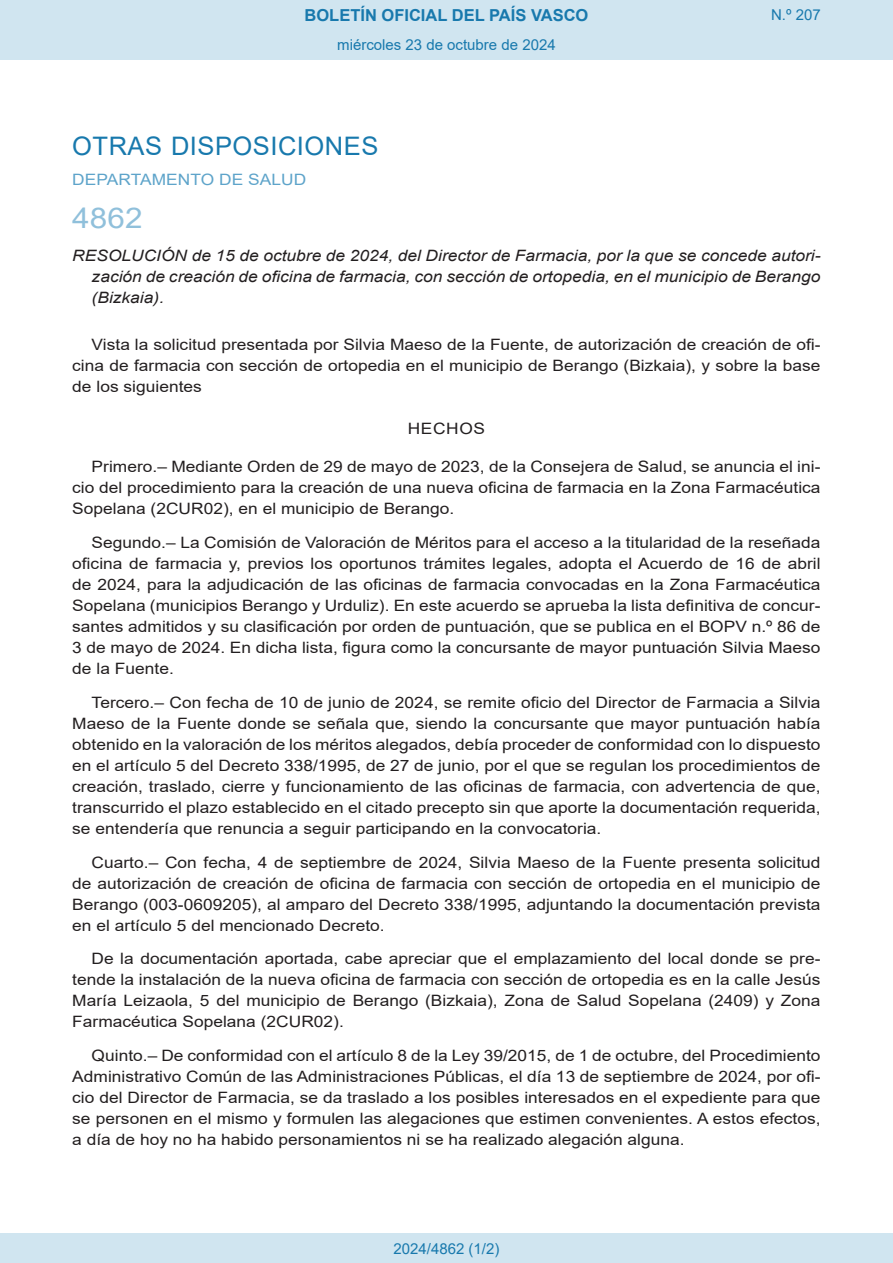
<style>
.page{position:relative;width:893px;height:1263px;background:#fff}
.page>*{position:absolute;margin:0;border:0;box-sizing:border-box;transform-origin:0 0}
.BOPVOrden{font:28.5px "Arial";color:#90c0db;scale:1.11 1}
.BOPVSeccion{font:25.5px "Arial";letter-spacing:.02em;color:#1879ad}
.t1{font:700 16.5px "Arial";color:#1879ad}
.BOPVDetalle{font:15.6px/21px "Arial";color:#231f20;text-align:justify;scale:1.11 1}
.BOPVTitulo{font:italic 15.6px/21px "Arial";color:#231f20;text-align:justify;scale:1.11 1}
.BOPVOrganismo{font:15.6px "Arial";letter-spacing:.005em;color:#5ea4ca;scale:1.11 1}
.BOPVClave{font:15.6px "Arial";letter-spacing:.035em;color:#231f20;scale:1.11 1}
.Paginacion_Centro{font:15px "Arial";color:#1879ad}
</style>
<div class="page">
<div style="left:0;top:0;width:893px;height:60px;background:#d0e5f0"></div>
<div style="left:0;top:1233px;width:893px;height:30px;background:#d0e5f0"></div>
<p class="t1" style="left:305px;top:3px;width:285px">BOLETÍN OFICIAL DEL PAÍS VASCO</p>
<p class="Paginacion_Centro" style="left:337px;top:35px;width:220px">miércoles 23 de octubre de 2024</p>
<p class="Paginacion_Centro" style="left:771px;top:5px;width:51px">N.º 207</p>
<p class="BOPVSeccion" style="left:72px;top:128px;width:308px">OTRAS DISPOSICIONES</p>
<p class="BOPVOrganismo" style="left:72px;top:169px;width:212px">DEPARTAMENTO DE SALUD</p>
<p class="BOPVOrden" style="left:72px;top:198px;width:65px">4862</p>
<p class="BOPVTitulo" style="left:92px;top:246px;width:658px;text-indent:-19px">RESOLUCIÓN de 15 de octubre de 2024, del Director de Farmacia, por la que se concede autori&shy;zación de creación de oficina de farmacia, con sección de ortopedia, en el municipio de Berango (Bizkaia).</p>
<p class="BOPVDetalle" style="left:72px;top:334px;width:676px;text-indent:19px">Vista la solicitud presentada por Silvia Maeso de la Fuente, de autorización de creación de ofi&shy;cina de farmacia con sección de ortopedia en el municipio de Berango (Bizkaia), y sobre la base de los siguientes</p>
<p class="BOPVClave" style="left:408px;top:418px;width:71px">HECHOS</p>
<p class="BOPVDetalle" style="left:72px;top:456px;width:676px;text-indent:19px">Primero.– Mediante Orden de 29 de mayo de 2023, de la Consejera de Salud, se anuncia el ini&shy;cio del procedimiento para la creación de una nueva oficina de farmacia en la Zona Farmacéutica Sopelana (2CUR02), en el municipio de Berango.</p>
<p class="BOPVDetalle" style="left:72px;top:532px;width:676px;text-indent:19px">Segundo.– La Comisión de Valoración de Méritos para el acceso a la titularidad de la reseñada oficina de farmacia y, previos los oportunos trámites legales, adopta el Acuerdo de 16 de abril de 2024, para la adjudicación de las oficinas de farmacia convocadas en la Zona Farmacéutica Sopelana (municipios Berango y Urduliz). En este acuerdo se aprueba la lista definitiva de concur&shy;santes admitidos y su clasificación por orden de puntuación, que se publica en el BOPV n.º 86 de 3 de mayo de 2024. En dicha lista, figura como la concursante de mayor puntuación Silvia Maeso de la Fuente.</p>
<p class="BOPVDetalle" style="left:72px;top:692px;width:676px;text-indent:19px">Tercero.– Con fecha de 10 de junio de 2024, se remite oficio del Director de Farmacia a Silvia Maeso de la Fuente donde se señala que, siendo la concursante que mayor puntuación había obtenido en la valoración de los méritos alegados, debía proceder de conformidad con lo dispuesto en el artículo 5 del Decreto 338/1995, de 27 de junio, por el que se regulan los procedimientos de creación, traslado, cierre y funcionamiento de las oficinas de farmacia, con advertencia de que, transcurrido el plazo establecido en el citado precepto sin que aporte la documentación requerida, se entendería que renuncia a seguir participando en la convocatoria.</p>
<p class="BOPVDetalle" style="left:72px;top:851px;width:676px;text-indent:19px">Cuarto.– Con fecha, 4 de septiembre de 2024, Silvia Maeso de la Fuente presenta solicitud de autorización de creación de oficina de farmacia con sección de ortopedia en el municipio de Berango (003-0609205), al amparo del Decreto 338/1995, adjuntando la documentación prevista en el artículo 5 del mencionado Decreto.</p>
<p class="BOPVDetalle" style="left:72px;top:948px;width:676px;text-indent:19px">De la documentación aportada, cabe apreciar que el emplazamiento del local donde se pre&shy;tende la instalación de la nueva oficina de farmacia con sección de ortopedia es en la calle Jesús María Leizaola, 5 del municipio de Berango (Bizkaia), Zona de Salud Sopelana (2409) y Zona Farmacéutica Sopelana (2CUR02).</p>
<p class="BOPVDetalle" style="left:72px;top:1045px;width:676px;text-indent:19px">Quinto.– De conformidad con el artículo 8 de la Ley 39/2015, de 1 de octubre, del Procedimiento Administrativo Común de las Administraciones Públicas, el día 13 de septiembre de 2024, por ofi&shy;cio del Director de Farmacia, se da traslado a los posibles interesados en el expediente para que se personen en el mismo y formulen las alegaciones que estimen convenientes. A estos efectos, a día de hoy no ha habido personamientos ni se ha realizado alegación alguna.</p>
<p class="Paginacion_Centro" style="left:393px;top:1238px;width:107px">2024/4862 (1/2)</p>
</div>
